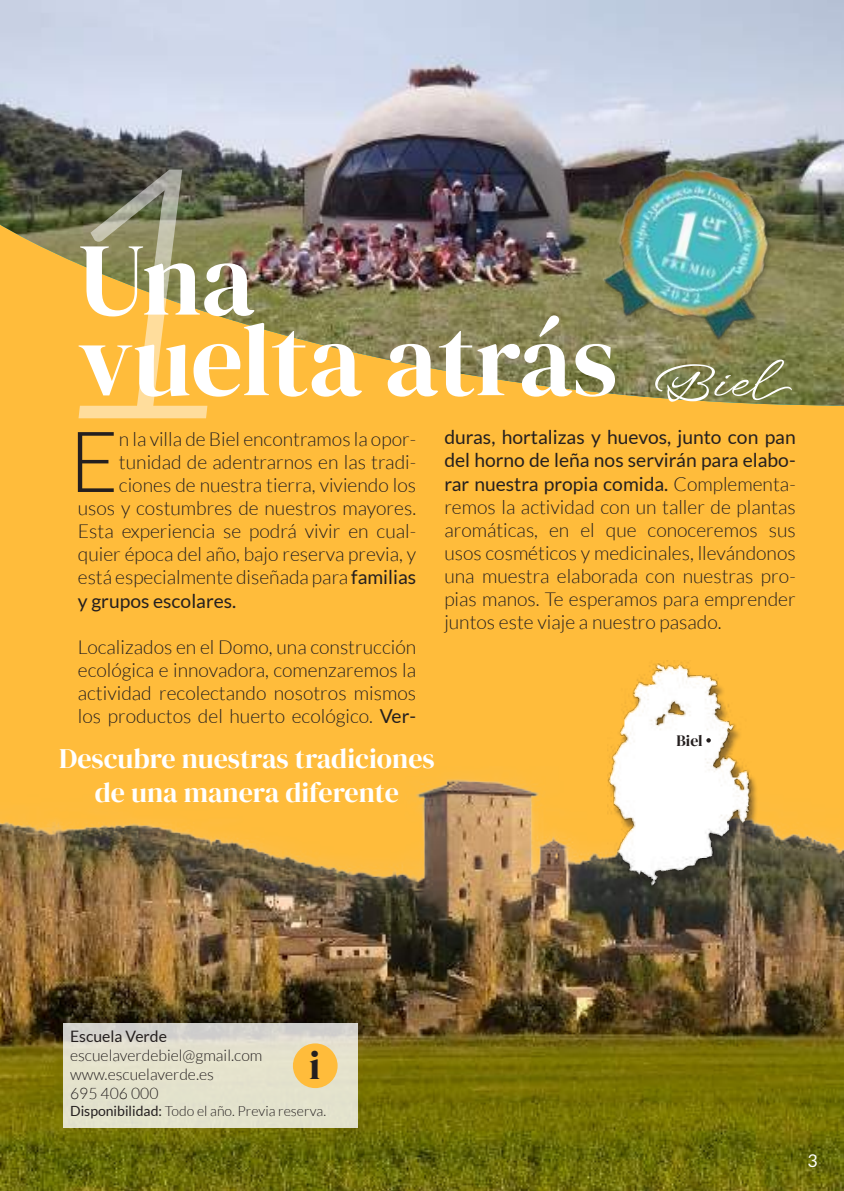
<style>
.page{position:relative;width:844px;height:1191px;background:#fff}
.page>*{position:absolute;margin:0;border:0;box-sizing:border-box;transform-origin:0 0}
.t1{font:italic 300 350px "Lato";color:#fff}
.t2{font:103.25px/80.5px "DM Serif Display";color:#fff}
.t3{font:300 84.52px "Lato";color:#241f1f}
.t4{font:500 50.75px "Wind Song";color:#fff}
.t5{font:40.25px "DM Serif Display";color:#241f1f}
.t6{font:28px/33.6px "DM Serif Display";color:#fff;text-align:center}
.t7{font:300 19.25px/23.1px "Lato";color:#241f1f;text-align:justify}
.t8{font:19.25px "Lato";color:#241f1f}
.t9{font:17.5px "Lato";color:#fff}
.t10{font:300 15.75px/18.9px "Lato";color:#241f1f}
.t11{font:15.75px "Lato";color:#241f1f}
.t12{font:15.75px "DM Serif Display";color:#241f1f}
.t13{font:300 14px "Lato";color:#241f1f}
.s1{font-weight:400}
</style>
<div class="page">
<div style="left:0;top:0;width:843px;height:1191px;background:#ffbc3b"></div>
<img style="left:0;top:0;width:843px;height:405px">
<img style="left:0;top:779px;width:843px;height:412px">
<div style="left:608px;top:668px;width:150px;height:230px;background:#241f1f;opacity:.5"></div>
<img style="left:607px;top:660px;width:144px;height:229px">
<svg style="left:706px;top:738px;width:4px;height:4px"></svg>
<div style="left:63px;top:1023px;width:294px;height:105px;background:linear-gradient(to bottom,#dcd9cf,#e7e6cc)"></div>
<div style="left:293px;top:1043px;width:44px;height:45px;background:#ffbc3b;border-radius:50%"></div>
<img style="left:592px;top:144px;width:203px;height:214px">
<h1 class="t1" style="left:35px;top:105px;width:205px">1</h1>
<h3 class="t3" style="left:69px;top:416px;width:51px">E</h3>
<p class="t7" style="left:119px;top:427px;width:298px">n la villa de Biel encontramos la opor-</p>
<h2 class="t2" style="left:78px;top:241px;width:540px">Una<br>vuelta atrás</h2>
<p class="t7" style="left:444px;top:426px;width:353px"><span class="s1">duras, hortalizas y huevos, junto con pan del horno de leña nos servirán para elabo&shy;rar nuestra propia comida.</span> Complementa&shy;remos la actividad con un taller de plantas aromáticas, en el que conoceremos sus usos cosméticos y medicinales, llevándonos una muestra elaborada con nuestras pro&shy;pias manos. Te esperamos para emprender juntos este viaje a nuestro pasado.</p>
<h3 class="t4" style="left:655px;top:348px;width:114px">Biel</h3>
<p class="t7" style="left:119px;top:450px;width:298px">tunidad de adentrarnos en las tradi-</p>
<p class="t7" style="left:119px;top:473px;width:298px">ciones de nuestra tierra, viviendo los</p>
<p class="t7" style="left:78px;top:497px;width:340px">usos y costumbres de nuestros mayores.</p>
<p class="t7" style="left:78px;top:520px;width:340px">Esta experiencia se podrá vivir en cual-</p>
<p class="t7" style="left:78px;top:543px;width:340px">quier época del año, bajo reserva previa, y</p>
<p class="t7" style="left:78px;top:566px;width:340px">está especialmente diseñada para <span class="s1">familias</span></p>
<p class="t8" style="left:78px;top:590px;width:160px">y grupos escolares.</p>
<p class="t7" style="left:78px;top:635px;width:340px">Localizados en el Domo, una construcción ecológica e innovadora, comenzaremos la actividad recolectando nosotros mismos los productos del huerto ecológico. <span class="s1">Ver-</span></p>
<h3 class="t6" style="left:59px;top:742px;width:377px">Descubre nuestras tradiciones de una manera diferente</h3>
<p class="t12" style="left:676px;top:731px;width:28px">Biel</p>
<p class="t11" style="left:70px;top:1027px;width:98px">Escuela Verde</p>
<p class="t10" style="left:70px;top:1046px;width:194px">escuelaverdebiel@gmail.com www.escuelaverde.es<br>695 406 000</p>
<p class="t13" style="left:70px;top:1103px;width:257px"><span class="s1">Disponibilidad:</span> Todo el año. Previa reserva.</p>
<h3 class="t5" style="left:309px;top:1042px;width:13px">i</h3>
<p class="t9" style="left:807px;top:1150px;width:12px">3</p>
</div>
